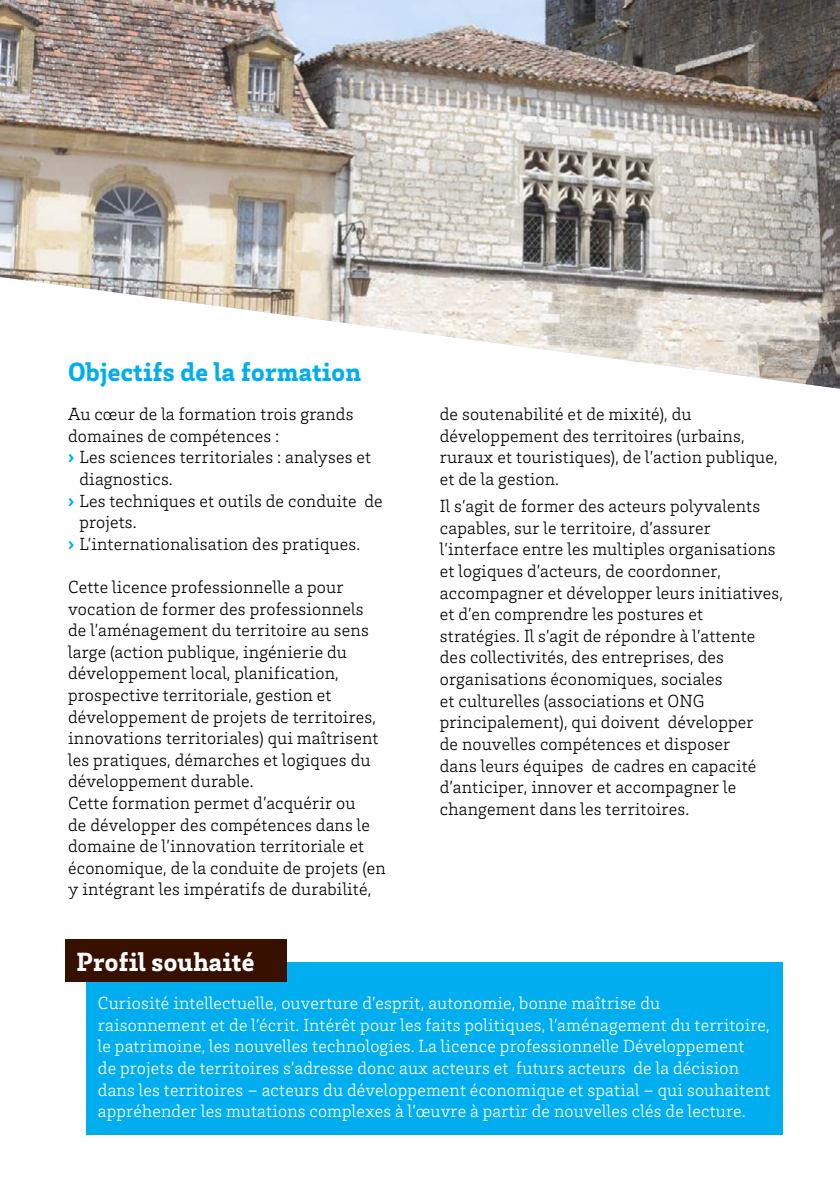
<style>
.page{position:relative;width:840px;height:1191px;background:#fff}
.page>*{position:absolute;margin:0;border:0;box-sizing:border-box;transform-origin:0 0}
.t1{font:900 27px "Brix Slab";letter-spacing:.01em;color:#00aeef}
.t2{font:900 27px "Brix Slab";letter-spacing:.01em;color:#fff}
.t3{font:300 18px/21.6px "Brix Slab";letter-spacing:.01em;color:#000}
.t4{font:300 18px/21.6px "Brix Slab";letter-spacing:.01em;color:#fff}
.s1{font-weight:900;color:#00aeef}
</style>
<div class="page">
<div style="left:86px;top:962px;width:696px;height:172px;background:#00aeef"></div>
<div style="left:65px;top:939px;width:221px;height:43px;background:#371000"></div>
<img style="left:0;top:0;width:839px;height:389px">
<h1 class="t1" style="left:68px;top:354px;width:294px">Objectifs de la formation</h1>
<p class="t3" style="left:68px;top:402px;width:287px">Au cœur de la formation trois grands</p>
<p class="t3" style="left:68px;top:424px;width:213px">domaines de compétences :</p>
<p class="t3" style="left:68px;top:446px;width:304px"><span class="s1">›</span> Les sciences territoriales : analyses et</p>
<p class="t3" style="left:79px;top:467px;width:95px">diagnostics.</p>
<p class="t3" style="left:68px;top:489px;width:316px"><span class="s1">›</span> Les techniques et outils de conduite de</p>
<p class="t3" style="left:79px;top:510px;width:59px">projets.</p>
<p class="t3" style="left:68px;top:532px;width:293px"><span class="s1">›</span> L’internationalisation des pratiques.</p>
<p class="t3" style="left:68px;top:575px;width:319px">Cette licence professionnelle a pour vocation de former des professionnels de l’aménagement du territoire au sens large (action publique, ingénierie du développement local, planification, prospective territoriale, gestion et développement de projets de territoires, innovations territoriales) qui maîtrisent les pratiques, démarches et logiques du développement durable.<br>Cette formation permet d’acquérir ou<br>de développer des compétences dans le domaine de l’innovation territoriale et économique, de la conduite de projets (en y intégrant les impératifs de durabilité,</p>
<h1 class="t2" style="left:77px;top:943px;width:179px">Profil souhaité</h1>
<p class="t3" style="left:439px;top:402px;width:339px">de soutenabilité et de mixité), du développement des territoires (urbains, ruraux et touristiques), de l’action publique, et de la gestion.</p>
<p class="t3" style="left:439px;top:494px;width:344px">Il s’agit de former des acteurs polyvalents capables, sur le territoire, d’assurer l’interface entre les multiples organisations et logiques d’acteurs, de coordonner, accompagner et développer leurs initiatives, et d’en comprendre les postures et stratégies. Il s’agit de répondre à l’attente des collectivités, des entreprises, des organisations économiques, sociales<br>et culturelles (associations et ONG principalement), qui doivent développer<br>de nouvelles compétences et disposer<br>dans leurs équipes de cadres en capacité d’anticiper, innover et accompagner le changement dans les territoires.</p>
<p class="t4" style="left:98px;top:991px;width:673px">Curiosité intellectuelle, ouverture d’esprit, autonomie, bonne maîtrise du raisonnement et de l’écrit. Intérêt pour les faits politiques, l’aménagement du territoire, le patrimoine, les nouvelles technologies. La licence professionnelle Développement<br>de projets de territoires s’adresse donc aux acteurs et futurs acteurs de la décision dans les territoires – acteurs du développement économique et spatial – qui souhaitent appréhender les mutations complexes à l’œuvre à partir de nouvelles clés de lecture.</p>
</div>
